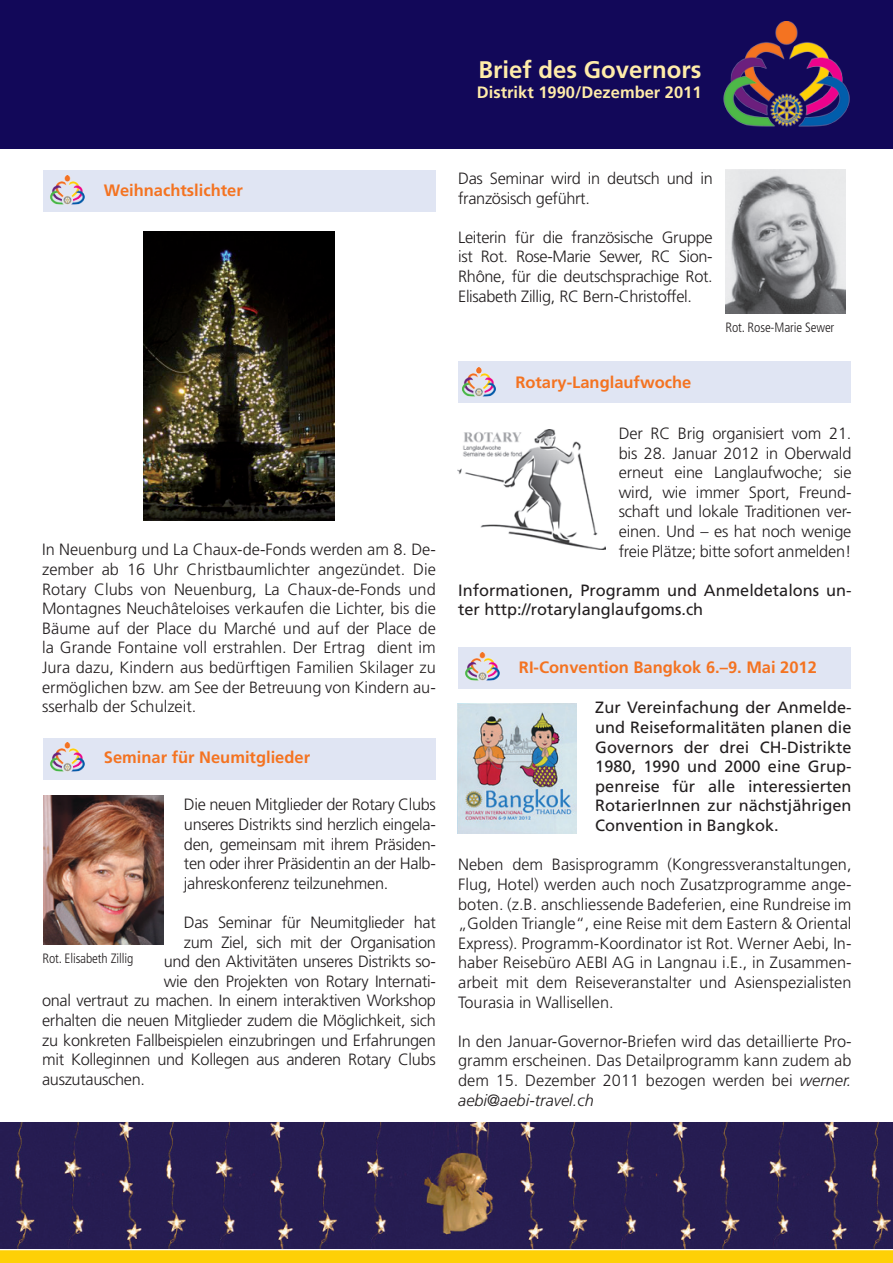
<style>
.page{position:relative;width:893px;height:1263px;background:#fff}
.page>*{position:absolute;margin:0;border:0;box-sizing:border-box;transform-origin:0 0}
.t1{font:700 24px "Frutiger";color:#ffeca9}
.t2{font:700 16.5px "Frutiger";color:#f47321}
.t3{font:700 16.5px "Frutiger";color:#ffeca9}
.t4{font:300 16.35px/19.6px "Frutiger";letter-spacing:-.02em;color:#231f20;text-align:justify}
.t5{font:16.35px/19.6px "Frutiger";color:#231f20}
.t6{font:300 condensed 13.5px "Frutiger";letter-spacing:-.01em;color:#231f20}
.s1{font-style:italic}
</style>
<div class="page">
<div style="left:0;top:0;width:893px;height:149px;background:#120859"></div>
<img style="left:723px;top:21px;width:127px;height:106px">
<img style="left:0;top:1123px;width:893px;height:125px">
<div style="left:0;top:1250px;width:893px;height:13px;background:#fed006"></div>
<img style="left:143px;top:232px;width:192px;height:289px">
<div style="left:44px;top:170px;width:392px;height:42px;background:#e0e5f3"></div>
<img style="left:50px;top:175px;width:35px;height:29px">
<div style="left:459px;top:647px;width:392px;height:41px;background:#e0e5f3"></div>
<img style="left:465px;top:652px;width:35px;height:29px">
<img style="left:457px;top:429px;width:149px;height:121px">
<img style="left:457px;top:704px;width:120px;height:129px">
<div style="left:44px;top:738px;width:392px;height:41px;background:#e0e5f3"></div>
<img style="left:50px;top:743px;width:35px;height:29px">
<div style="left:458px;top:361px;width:392px;height:42px;background:#e0e5f3"></div>
<img style="left:462px;top:368px;width:34px;height:29px">
<img style="left:44px;top:796px;width:120px;height:148px">
<img style="left:725px;top:170px;width:120px;height:144px">
<h1 class="t1" style="left:478px;top:56px;width:225px">Brief des Governors</h1>
<p class="t3" style="left:477px;top:83px;width:226px">Distrikt 1990/Dezember 2011</p>
<p class="t2" style="left:104px;top:180px;width:141px">Weihnachtslichter</p>
<p class="t4" style="left:42px;top:540px;width:395px">In Neuenburg und La Chaux-de-Fonds werden am 8. De&shy;zember ab 16 Uhr Christbaumlichter angezündet. Die Rotary Clubs von Neuenburg, La Chaux-de-Fonds und Montagnes Neuchâteloises verkaufen die Lichter, bis die Bäume auf der Place du Marché und auf der Place de la Grande Fontaine voll erstrahlen. Der Ertrag dient im Jura dazu, Kindern aus bedürftigen Familien Skilager zu ermöglichen bzw. am See der Betreuung von Kindern au&shy;sserhalb der Schulzeit.</p>
<p class="t2" style="left:104px;top:748px;width:208px">Seminar für Neumitglieder</p>
<p class="t4" style="left:184px;top:795px;width:253px">Die neuen Mitglieder der Rotary Clubs unseres Distrikts sind herzlich eingela&shy;den, gemeinsam mit ihrem Präsiden&shy;ten oder ihrer Präsidentin an der Halb&shy;jahreskonferenz teilzunehmen.</p>
<p class="t4" style="left:184px;top:912px;width:253px">Das Seminar für Neumitglieder hat</p>
<p class="t4" style="left:184px;top:932px;width:253px">zum Ziel, sich mit der Organisation</p>
<p class="t4" style="left:164px;top:952px;width:274px">und den Aktivitäten unseres Distrikts so-</p>
<p class="t4" style="left:164px;top:971px;width:274px">wie den Projekten von Rotary Internati-</p>
<p class="t4" style="left:42px;top:991px;width:395px">onal vertraut zu machen. In einem interaktiven Workshop</p>
<p class="t4" style="left:42px;top:1010px;width:395px">erhalten die neuen Mitglieder zudem die Möglichkeit, sich</p>
<p class="t4" style="left:42px;top:1030px;width:395px">zu konkreten Fallbeispielen einzubringen und Erfahrungen</p>
<p class="t4" style="left:42px;top:1050px;width:395px">mit Kolleginnen und Kollegen aus anderen Rotary Clubs</p>
<p class="t4" style="left:42px;top:1069px;width:104px">auszutauschen.</p>
<p class="t6" style="left:43px;top:950px;width:92px">Rot. Elisabeth Zillig</p>
<p class="t4" style="left:458px;top:169px;width:256px">Das Seminar wird in deutsch und in französisch geführt.</p>
<p class="t4" style="left:458px;top:227px;width:256px">Leiterin für die französische Gruppe ist Rot. Rose-Marie Sewer, RC Sion-Rhône, für die deutschsprachige Rot.<br>Elisabeth Zillig, RC Bern-Christoffel.</p>
<p class="t6" style="left:725px;top:320px;width:110px">Rot. Rose-Marie Sewer</p>
<p class="t2" style="left:515px;top:373px;width:178px">Rotary-Langlaufwoche</p>
<p class="t4" style="left:619px;top:423px;width:234px">Der RC Brig organisiert vom 21. bis 28. Januar 2012 in Oberwald erneut eine Langlaufwoche; sie wird, wie immer Sport, Freund&shy;schaft und lokale Traditionen ver&shy;einen. Und – es hat noch wenige freie Plätze; bitte sofort anmelden!</p>
<p class="t5" style="left:458px;top:580px;width:395px">Informationen, Programm und Anmeldetalons un&shy;ter http://rotarylanglaufgoms.ch</p>
<p class="t2" style="left:519px;top:657px;width:300px">RI-Convention Bangkok 6.–9. Mai 2012</p>
<p class="t5" style="left:595px;top:698px;width:258px;text-align:justify">Zur Vereinfachung der Anmelde&shy;und Reiseformalitäten planen die Governors der drei CH-Distrikte 1980, 1990 und 2000 eine Grup&shy;penreise für alle interessierten RotarierInnen zur nächstjährigen Convention in Bangkok.</p>
<p class="t4" style="left:458px;top:855px;width:395px">Neben dem Basisprogramm (Kongressveranstaltungen, Flug, Hotel) werden auch noch Zusatzprogramme ange&shy;boten. (z.B. anschliessende Badeferien, eine Rundreise im „Golden Triangle“, eine Reise mit dem Eastern &amp; Oriental Express). Programm-Koordinator ist Rot. Werner Aebi, In&shy;haber Reisebüro AEBI AG in Langnau i.E., in Zusammen&shy;arbeit mit dem Reiseveranstalter und Asienspezialisten Tourasia in Wallisellen.</p>
<p class="t4" style="left:458px;top:1031px;width:395px">In den Januar-Governor-Briefen wird das detaillierte Pro&shy;gramm erscheinen. Das Detailprogramm kann zudem ab dem 15. Dezember 2011 bezogen werden bei <span class="s1">werner. aebi@aebi-travel.ch</span></p>
</div>
